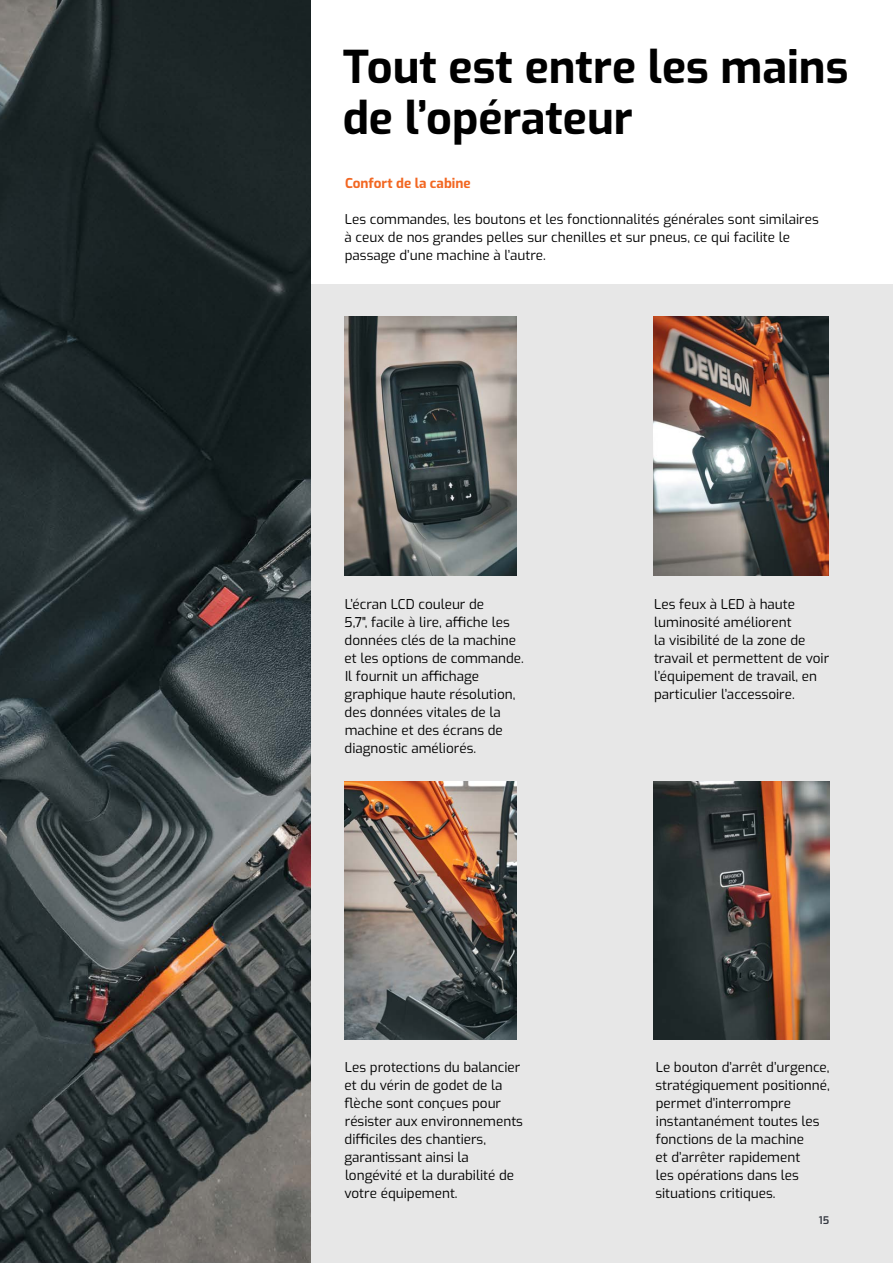
<style>
.page{position:relative;width:893px;height:1263px;background:#fff}
.page>*{position:absolute;margin:0;border:0;box-sizing:border-box;transform-origin:0 0}
.t1{font:700 45px/51px "Exo";color:#000}
.t2{font:13.5px/18px "Exo";color:#000}
.t3{font:700 13.5px "Exo";color:#f26722}
.t4{font:600 10.5px "Exo";color:#32363f}
</style>
<div class="page">
<div style="left:310px;top:285px;width:583px;height:978px;background:#e7e7e7"></div>
<img style="left:653px;top:317px;width:176px;height:258px">
<img style="left:344px;top:317px;width:172px;height:258px">
<img style="left:344px;top:781px;width:172px;height:259px">
<img style="left:653px;top:781px;width:176px;height:259px">
<img style="left:0;top:0;width:310px;height:1263px">
<h1 class="t1" style="left:343px;top:39px;width:507px">Tout est entre les mains de l’opérateur</h1>
<p class="t3" style="left:345px;top:173px;width:127px">Confort de la cabine</p>
<p class="t2" style="left:345px;top:209px;width:476px">Les commandes, les boutons et les fonctionnalités générales sont similaires à ceux de nos grandes pelles sur chenilles et sur pneus, ce qui facilite le passage d’une machine à l’autre.</p>
<p class="t2" style="left:344px;top:594px;width:181px">L’écran LCD couleur de<br>5,7", facile à lire, affiche les données clés de la machine et les options de commande.<br>Il fournit un affichage graphique haute résolution, des données vitales de la machine et des écrans de diagnostic améliorés.</p>
<p class="t2" style="left:654px;top:594px;width:177px">Les feux à LED à haute luminosité améliorent<br>la visibilité de la zone de travail et permettent de voir l’équipement de travail, en particulier l’accessoire.</p>
<p class="t2" style="left:344px;top:1057px;width:180px">Les protections du balancier et du vérin de godet de la flèche sont conçues pour résister aux environnements difficiles des chantiers, garantissant ainsi la longévité et la durabilité de votre équipement.</p>
<p class="t2" style="left:655px;top:1057px;width:176px">Le bouton d’arrêt d’urgence, stratégiquement positionné, permet d’interrompre instantanément toutes les fonctions de la machine<br>et d’arrêter rapidement<br>les opérations dans les situations critiques.</p>
<p class="t4" style="left:819px;top:1213px;width:12px">15</p>
</div>
